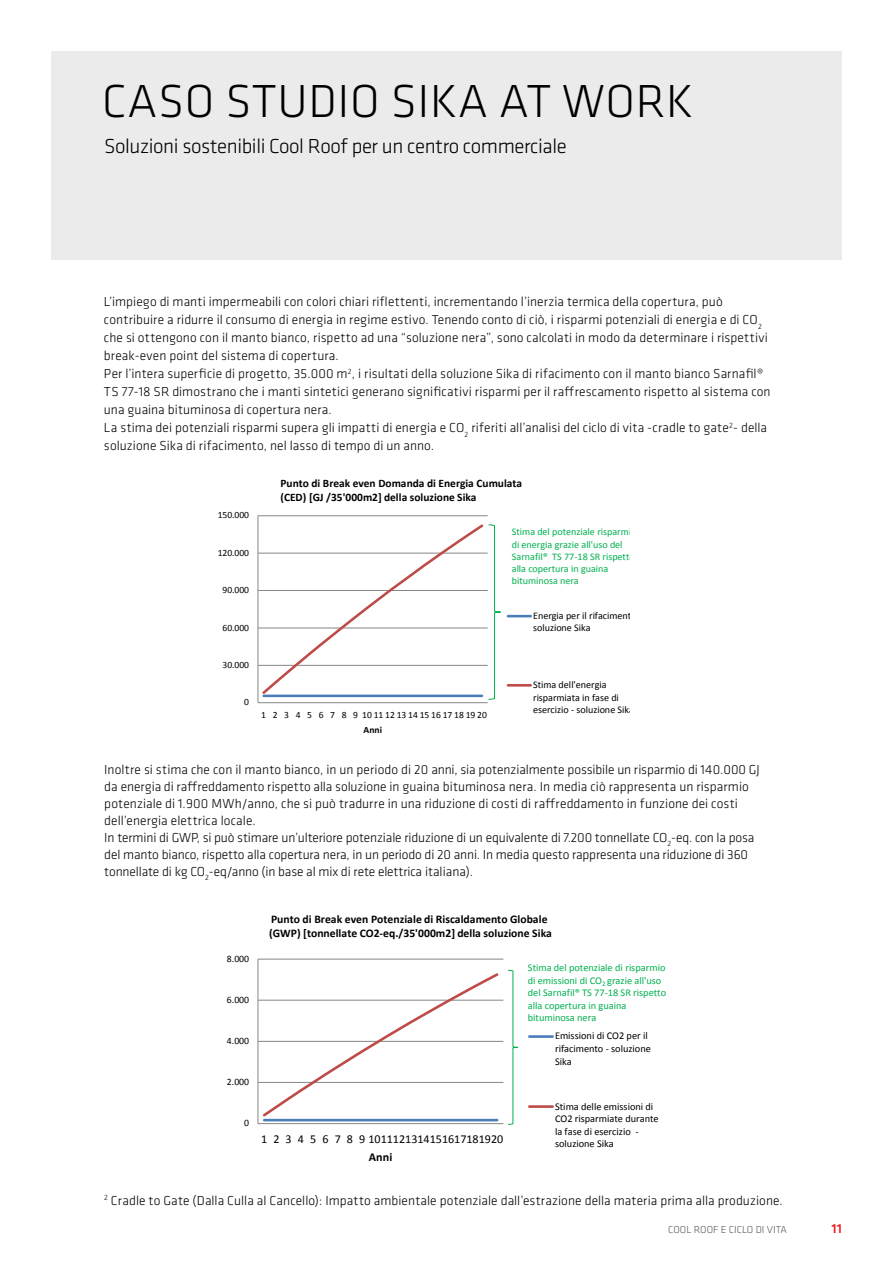
<style>
.page{position:relative;width:893px;height:1263px;background:#fff}
.page>*{position:absolute;margin:0;border:0;box-sizing:border-box;transform-origin:0 0}
.t1{font:300 48px "Klavika";letter-spacing:.015em;color:#000}
.t2{font:300 21px "Klavika";letter-spacing:-.02em;color:#000}
.t3{font:300 13.5px/18px "Klavika";color:#000}
.t4{font:500 13.5px "Klavika";color:#ed1d24}
.t5{font:12.15px "Calibri";color:#000}
.t6{font:700 12.15px "Calibri";color:#000}
.t7{font:700 11.7px/14.2px "Calibri";color:#000}
.t8{font:700 11.4px/14px "Calibri";color:#000}
.t9{font:300 10.5px "Klavika";color:#58595b}
.t10{font:10.35px/12.6px "Calibri";letter-spacing:-.005em;color:#00b050}
.t11{font:10.35px/12.6px "Calibri";letter-spacing:-.005em;color:#000}
.t12{font:10.05px/12.3px "Calibri";letter-spacing:-.005em;color:#00b050}
.t13{font:10.05px/12.3px "Calibri";letter-spacing:-.005em;color:#000}
.t14{font:9.75px "Calibri";letter-spacing:-.005em;color:#000}
.t15{font:9.6px "Calibri";color:#000}
.t16{font:700 9.6px "Calibri";color:#000}
</style>
<div class="page">
<div style="left:51px;top:51px;width:791px;height:208px;background:#e6e7e8"></div>
<hr style="left:258px;top:665px;width:230px;height:1px;background:#868686">
<hr style="left:258px;top:627px;width:230px;height:1px;background:#868686">
<hr style="left:258px;top:590px;width:230px;height:1px;background:#868686">
<hr style="left:258px;top:553px;width:230px;height:1px;background:#868686">
<hr style="left:258px;top:515px;width:230px;height:1px;background:#868686">
<hr style="left:258px;top:516px;width:1px;height:187px;background:#868686">
<hr style="left:258px;top:702px;width:230px;height:1px;background:#868686">
<hr style="left:508px;top:615px;width:23px;height:2px;background:#4a7ebb">
<hr style="left:508px;top:684px;width:23px;height:3px;background:#be4b48">
<svg style="left:260px;top:524px;width:241px;height:176px"></svg>
<hr style="left:258px;top:1082px;width:245px;height:1px;background:#868686">
<hr style="left:258px;top:1041px;width:245px;height:1px;background:#868686">
<hr style="left:258px;top:1000px;width:245px;height:1px;background:#868686">
<hr style="left:258px;top:959px;width:245px;height:1px;background:#868686">
<hr style="left:258px;top:959px;width:1px;height:164px;background:#868686">
<hr style="left:258px;top:1123px;width:245px;height:1px;background:#868686">
<hr style="left:264px;top:1119px;width:233px;height:2px;background:#4a7ebb">
<svg style="left:261px;top:973px;width:240px;height:146px"></svg>
<hr style="left:529px;top:1035px;width:24px;height:3px;background:#4a7ebb">
<hr style="left:529px;top:1105px;width:24px;height:3px;background:#be4b48">
<svg style="left:508px;top:969px;width:11px;height:156px"></svg>
<h1 class="t1" style="left:102px;top:72px;width:593px">CASO STUDIO SIKA AT WORK</h1>
<h2 class="t2" style="left:104px;top:133px;width:464px">Soluzioni sostenibili Cool Roof per un centro commerciale</h2>
<p class="t3" style="left:104px;top:292px;width:668px">L’impiego di manti impermeabili con colori chiari riflettenti, incrementando l’inerzia termica della copertura, può contribuire a ridurre il consumo di energia in regime estivo. Tenendo conto di ciò, i risparmi potenziali di energia e di CO<sub>2 </sub>che si ottengono con il manto bianco, rispetto ad una “soluzione nera”, sono calcolati in modo da determinare i rispettivi break-even point del sistema di copertura.<br>Per l’intera superficie di progetto, 35.000 m<sup>2</sup>, i risultati della soluzione Sika di rifacimento con il manto bianco Sarnafil® TS 77-18 SR dimostrano che i manti sintetici generano significativi risparmi per il raffrescamento rispetto al sistema con una guaina bituminosa di copertura nera.<br>La stima dei potenziali risparmi supera gli impatti di energia e CO<sub>2</sub> riferiti all’analisi del ciclo di vita -cradle to gate<sup>2</sup>- della soluzione Sika di rifacimento, nel lasso di tempo di un anno.</p>
<p class="t15" style="left:218px;top:509px;width:33px">150.000</p>
<p class="t15" style="left:218px;top:546px;width:33px">120.000</p>
<p class="t15" style="left:223px;top:584px;width:28px">90.000</p>
<p class="t15" style="left:223px;top:621px;width:28px">60.000</p>
<p class="t15" style="left:223px;top:659px;width:28px">30.000</p>
<p class="t15" style="left:244px;top:696px;width:6px">0</p>
<p class="t8" style="left:280px;top:477px;width:243px">Punto di Break even Domanda di Energia Cumulata (CED) [GJ /35'000m2] della soluzione Sika</p>
<p class="t12" style="left:512px;top:526px;width:126px">Stima del potenziale risparmio di energia grazie all'uso del<br>Sarnafil® TS 77-18 SR rispetto alla copertura in guaina bituminosa nera</p>
<p class="t15" style="left:261px;top:708px;width:227px">1 2 3 4 5 6 7 8 9 1011121314151617181920</p>
<p class="t16" style="left:364px;top:724px;width:20px">Anni</p>
<p class="t13" style="left:533px;top:609px;width:110px">Energia per il rifacimento - soluzione Sika</p>
<p class="t13" style="left:533px;top:679px;width:102px">Stima dell'energia risparmiata in fase di esercizio - soluzione Sika</p>
<p class="t3" style="left:104px;top:761px;width:657px;line-height:17px">Inoltre si stima che con il manto bianco, in un periodo di 20 anni, sia potenzialmente possibile un risparmio di 140.000 GJ da energia di raffreddamento rispetto alla soluzione in guaina bituminosa nera. In media ciò rappresenta un risparmio potenziale di 1.900 MWh/anno, che si può tradurre in una riduzione di costi di raffreddamento in funzione dei costi dell’energia elettrica locale.<br>In termini di GWP, si può stimare un’ulteriore potenziale riduzione di un equivalente di 7.200 tonnellate CO<sub>2</sub>-eq. con la posa del manto bianco, rispetto alla copertura nera, in un periodo di 20 anni. In media questo rappresenta una riduzione di 360 tonnellate di kg CO<sub>2</sub>-eq/anno (in base al mix di rete elettrica italiana).</p>
<p class="t14" style="left:227px;top:952px;width:24px">8.000</p>
<p class="t14" style="left:227px;top:993px;width:24px">6.000</p>
<p class="t14" style="left:227px;top:1035px;width:24px">4.000</p>
<p class="t14" style="left:227px;top:1076px;width:24px">2.000</p>
<p class="t14" style="left:244px;top:1117px;width:6px">0</p>
<p class="t7" style="left:269px;top:912px;width:284px">Punto di Break even Potenziale di Riscaldamento Globale (GWP) [tonnellate CO2-eq./35'000m2] della soluzione Sika</p>
<p class="t5" style="left:261px;top:1131px;width:244px">1 2 3 4 5 6 7 8 9 1011121314151617181920</p>
<p class="t6" style="left:369px;top:1149px;width:25px">Anni</p>
<p class="t10" style="left:528px;top:961px;width:140px">Stima del potenziale di risparmio di emissioni di CO<sub>2</sub> grazie all'uso del Sarnafil® TS 77-18 SR rispetto alla copertura in guaina bituminosa nera</p>
<p class="t11" style="left:555px;top:1030px;width:97px">Emissioni di CO2 per il rifacimento - soluzione<br>Sika</p>
<p class="t11" style="left:555px;top:1100px;width:105px">Stima delle emissioni di<br>CO2 risparmiate durante la fase di esercizio - soluzione Sika</p>
<p class="t3" style="left:104px;top:1191px;width:680px"><sup>2</sup> Cradle to Gate (Dalla Culla al Cancello): Impatto ambientale potenziale dall’estrazione della materia prima alla produzione.</p>
<p class="t9" style="left:668px;top:1223px;width:120px">COOL ROOF E CICLO DI VITA</p>
<p class="t4" style="left:832px;top:1219px;width:12px">11</p>
</div>
